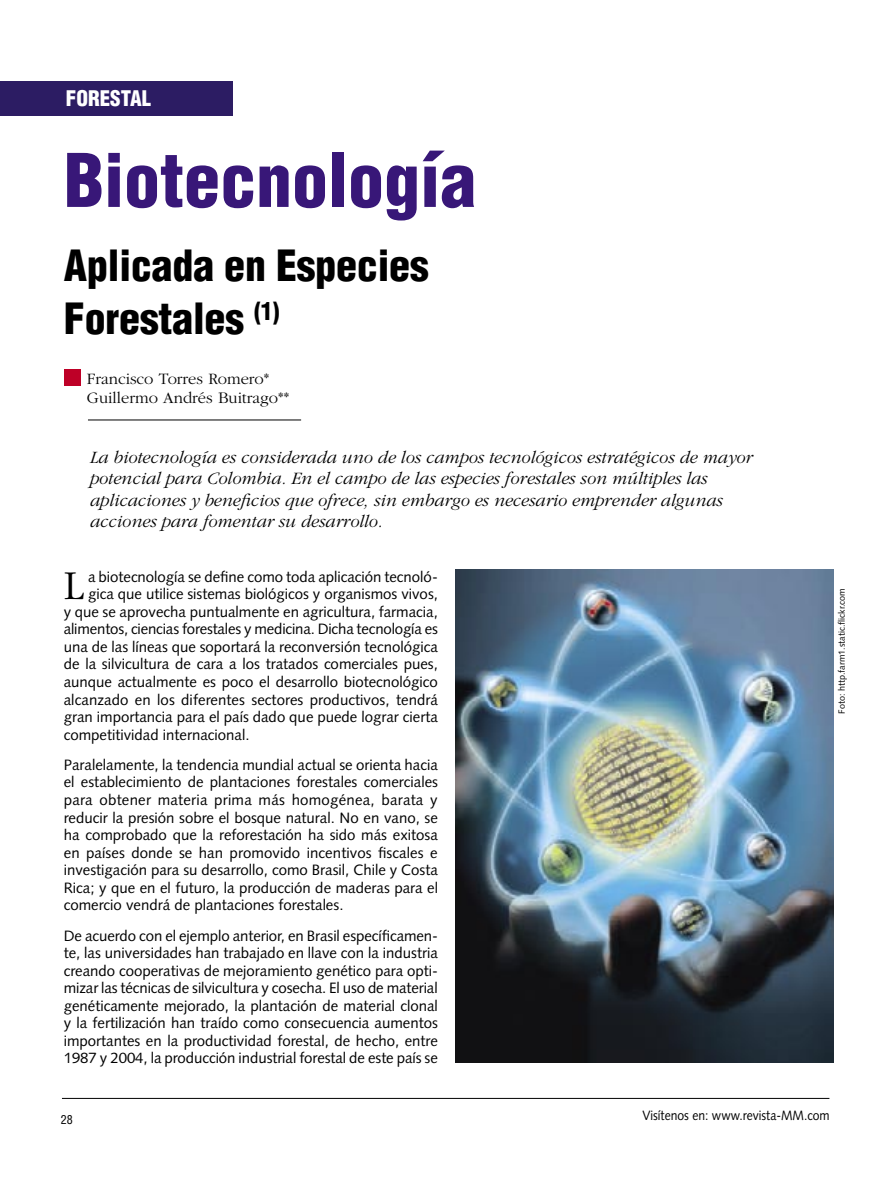
<style>
.page{position:relative;width:893px;height:1191px;background:#fff}
.page>*{position:absolute;margin:0;border:0;box-sizing:border-box;transform-origin:0 0}
.t1{font:900 condensed 72px "Helvetica";color:#381778}
.t2{font:300 42.75px "Garamond";color:#000}
.t3{font:900 condensed 42px/52.9px "Helvetica";letter-spacing:-.005em;color:#000}
.t4{font:900 condensed 21px "Helvetica";color:#fff}
.t5{font:italic 300 18px/21.6px "Garamond";color:#000}
.t6{font:300 16.5px/19.8px "Garamond";color:#000}
.t7{font:15px/17.5px "Syntax";color:#000;text-align:justify}
.t8{font:13.5px "Syntax";color:#000;scale:.9 1}
.t9{font:condensed 12px "Helvetica";color:#000}
.t10{font:9px "Syntax";color:#000}
</style>
<div class="page">
<hr style="left:62px;top:1098px;width:767px;height:1px;background:#000">
<div style="left:0;top:81px;width:233px;height:35px;background:#2c1c63"></div>
<hr style="left:88px;top:420px;width:213px;height:1px;background:#000">
<div style="left:65px;top:370px;width:16px;height:16px;background:#be0027"></div>
<img style="left:455px;top:570px;width:378px;height:492px">
<h3 class="t4" style="left:66px;top:85px;width:87px">FORESTAL</h3>
<h1 class="t1" style="left:64px;top:135px;width:414px">Biotecnología</h1>
<h3 class="t3" style="left:64px;top:239px;width:366px">Aplicada en Especies<br>Forestales <sup>(1)</sup></h3>
<p class="t6" style="left:87px;top:368px;width:204px">Francisco Torres Romero*<br>Guillermo Andrés Buitrago**</p>
<p class="t5" style="left:89px;top:446px;width:664px">La biotecnología es considerada uno de los campos tecnológicos estratégicos de mayor potencial para Colombia. En el campo de las especies forestales son múltiples las aplicaciones y beneficios que ofrece, sin embargo es necesario emprender algunas acciones para fomentar su desarrollo.</p>
<h2 class="t2" style="left:64px;top:562px;width:22px">L</h2>
<p class="t7" style="left:88px;top:568px;width:351px">a biotecnología se define como toda aplicación tecnoló-</p>
<p class="t7" style="left:88px;top:585px;width:351px">gica que utilice sistemas biológicos y organismos vivos,</p>
<p class="t7" style="left:64px;top:603px;width:376px">y que se aprovecha puntualmente en agricultura, farmacia,</p>
<p class="t7" style="left:64px;top:620px;width:376px">alimentos, ciencias forestales y medicina. Dicha tecnología es</p>
<p class="t7" style="left:64px;top:638px;width:376px">una de las líneas que soportará la reconversión tecnológica</p>
<p class="t7" style="left:64px;top:655px;width:376px">de la silvicultura de cara a los tratados comerciales pues,</p>
<p class="t7" style="left:64px;top:673px;width:376px">aunque actualmente es poco el desarrollo biotecnológico</p>
<p class="t7" style="left:64px;top:690px;width:376px">alcanzado en los diferentes sectores productivos, tendrá</p>
<p class="t7" style="left:64px;top:708px;width:376px">gran importancia para el país dado que puede lograr cierta</p>
<p class="t7" style="left:64px;top:725px;width:187px">competitividad internacional.</p>
<p class="t7" style="left:64px;top:756px;width:376px">Paralelamente, la tendencia mundial actual se orienta hacia el establecimiento de plantaciones forestales comerciales para obtener materia prima más homogénea, barata y reducir la presión sobre el bosque natural. No en vano, se ha comprobado que la reforestación ha sido más exitosa en países donde se han promovido incentivos fiscales e investigación para su desarrollo, como Brasil, Chile y Costa Rica; y que en el futuro, la producción de maderas para el comercio vendrá de plantaciones forestales.</p>
<p class="t7" style="left:64px;top:926px;width:376px">De acuerdo con el ejemplo anterior, en Brasil específicamen&shy;te, las universidades han trabajado en llave con la industria creando cooperativas de mejoramiento genético para opti&shy;mizar las técnicas de silvicultura y cosecha. El uso de material genéticamente mejorado, la plantación de material clonal y la fertilización han traído como consecuencia aumentos importantes en la productividad forestal, de hecho, entre 1987 y 2004, la producción industrial forestal de este país se</p>
<p class="t10" style="left:836px;top:714px;width:127px;rotate:-90deg">Foto: http.farm1.static.flickr.com</p>
<p class="t9" style="left:61px;top:1112px;width:13px">28</p>
<p class="t8" style="left:643px;top:1107px;width:209px">Visítenos en: www.revista-MM.com</p>
</div>
